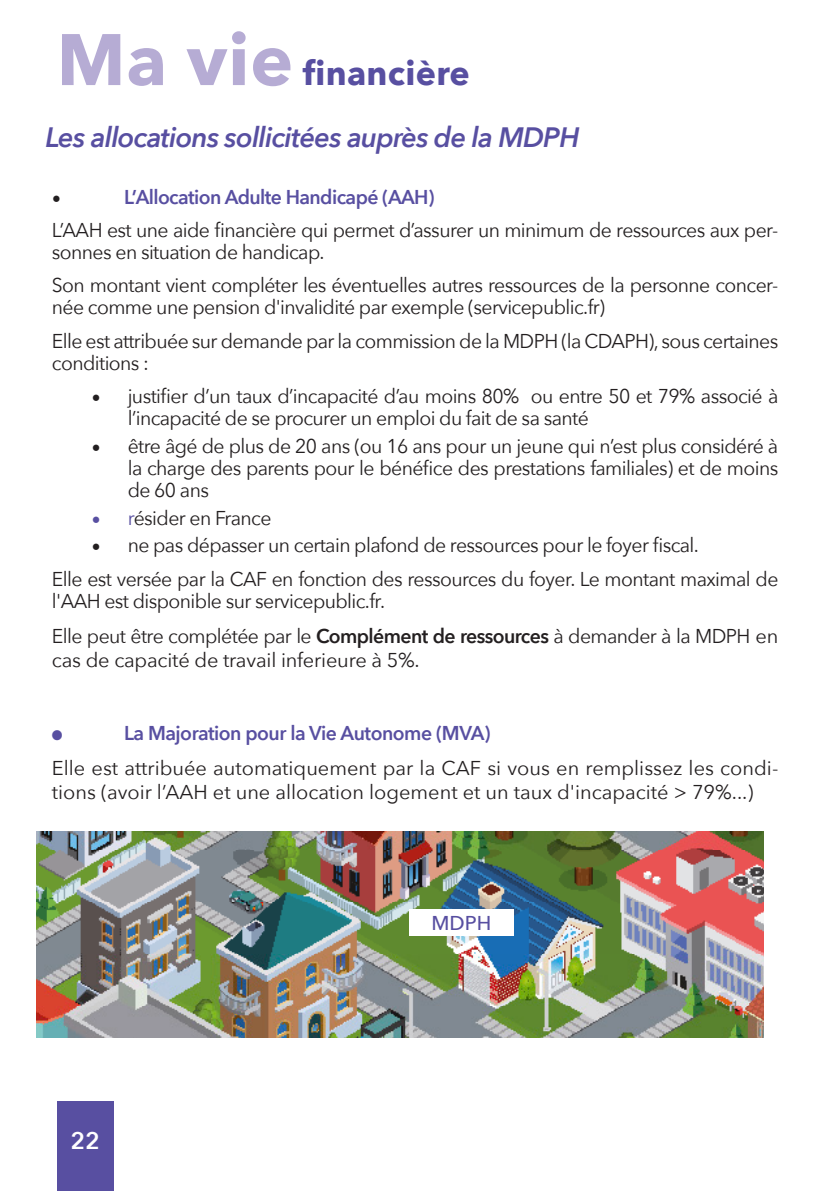
<style>
.page{position:relative;width:840px;height:1191px;background:#fff}
.page>*{position:absolute;margin:0;border:0;box-sizing:border-box;transform-origin:0 0}
.t1{font:700 34px "Avenir Next";letter-spacing:.01em;color:#584fa1}
.t2{font:italic 600 28px "Avenir Next";letter-spacing:-.03em;color:#584fa1}
.t3{font:600 24px "Avenir Next";color:#fff}
.t4{font:24px "Minion Pro";color:#231f20}
.t5{font:20px/22px "Avenir Next";letter-spacing:-.03em;color:#231f20}
.t6{font:20px/24px "Avenir Next";color:#231f20}
.t7{font:600 20px "Avenir Next";letter-spacing:-.03em;color:#584fa1}
.t8{font:500 20px "Avenir Next";color:#584fa1}
.t9{font:14px "Zapf Dingbats ITC";color:#584fa1}
.s1{font-size:72px;color:#b6acd4}
.s2{font-family:"Minion Pro";font-size:24px}
.s3{font-family:"Minion Pro";font-size:24px;color:#584fa1}
.s4{color:#584fa1}
.s5{font-weight:600}
</style>
<div class="page">
<div style="left:57px;top:1102px;width:56px;height:89px;background:#584fa1"></div>
<img style="left:37px;top:831px;width:726px;height:206px">
<div style="left:409px;top:910px;width:104px;height:26px;background:#fff"></div>
<p class="t1" style="left:57px;top:44px;width:414px"><span class="s1">Ma vie</span> financière</p>
<p class="t2" style="left:45px;top:113px;width:535px">Les allocations sollicitées auprès de la MDPH</p>
<p class="t4" style="left:52px;top:180px;width:11px">•</p>
<p class="t7" style="left:124px;top:180px;width:312px">L’Allocation Adulte Handicapé (AAH)</p>
<p class="t5" style="left:52px;top:218px;width:727px">L’AAH est une aide financière qui permet d’assurer un minimum de ressources aux per&shy;sonnes en situation de handicap.</p>
<p class="t5" style="left:52px;top:274px;width:727px">Son montant vient compléter les éventuelles autres ressources de la personne concer&shy;née comme une pension d'invalidité par exemple (servicepublic.fr)</p>
<p class="t5" style="left:52px;top:329px;width:727px">Elle est attribuée sur demande par la commission de la MDPH (la CDAPH), sous certaines conditions :</p>
<p class="t5" style="left:128px;top:384px;width:651px;text-indent:-36px"><span class="s2">•</span> justifier d’un taux d’incapacité d’au moins 80% ou entre 50 et 79% associé à l’incapacité de se procurer un emploi du fait de sa santé</p>
<p class="t5" style="left:128px;top:434px;width:651px;text-align:justify;text-indent:-36px"><span class="s2">•</span> être âgé de plus de 20 ans (ou 16 ans pour un jeune qui n’est plus considéré à la charge des parents pour le bénéfice des prestations familiales) et de moins de 60 ans</p>
<p class="t5" style="left:92px;top:506px;width:181px"><span class="s3">•</span> <span class="s4">r</span>ésider en France</p>
<p class="t5" style="left:92px;top:533px;width:608px"><span class="s2">•</span> ne pas dépasser un certain plafond de ressources pour le foyer fiscal.</p>
<p class="t5" style="left:52px;top:567px;width:727px">Elle est versée par la CAF en fonction des ressources du foyer. Le montant maximal de l'AAH est disponible sur servicepublic.fr.</p>
<p class="t5" style="left:52px;top:623px;width:727px;line-height:24px">Elle peut être complétée par le <span class="s5">Complément de ressources</span> à demander à la MDPH en cas de capacité de travail inferieure à 5%.</p>
<p class="t9" style="left:52px;top:728px;width:12px">●</p>
<p class="t7" style="left:124px;top:715px;width:368px">La Majoration pour la Vie Autonome (MVA)</p>
<p class="t6" style="left:52px;top:755px;width:727px">Elle est attribuée automatiquement par la CAF si vous en remplissez les condi&shy;tions (avoir l’AAH et une allocation logement et un taux d'incapacité &gt; 79%...)</p>
<p class="t3" style="left:70px;top:1119px;width:31px">22</p>
<p class="t3" style="left:70px;top:1123px;width:31px">22</p>
<p class="t8" style="left:431px;top:906px;width:61px">MDPH</p>
</div>
